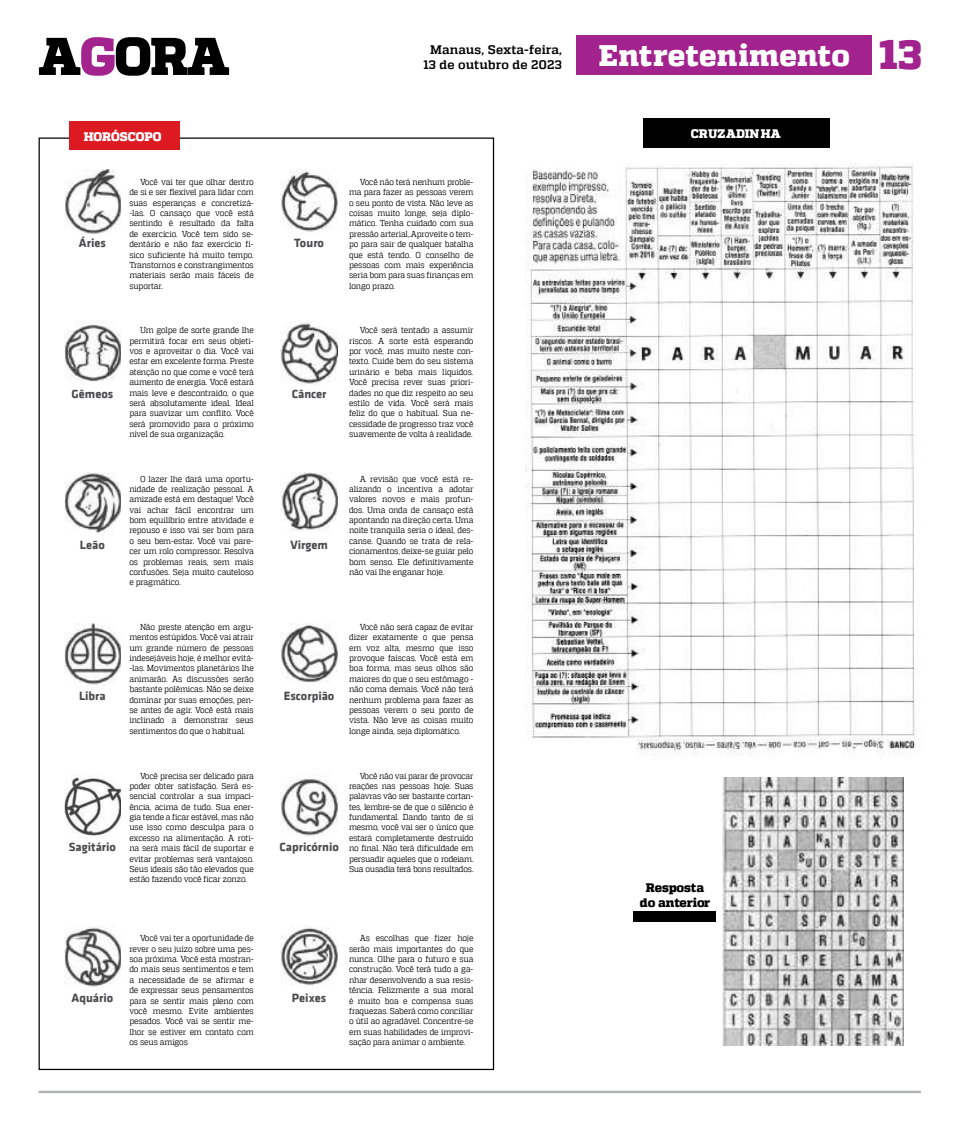
<style>
.page{position:relative;width:957px;height:1134px;background:#fff}
.page>*{position:absolute;margin:0;border:0;box-sizing:border-box;transform-origin:0 0}
.t1{font:800 41.38px "MW Quadon";color:#a2228e}
.t2{font:800 29.62px "MW Quadon";letter-spacing:.005em;color:#fff}
.t3{font:700 12.38px "MW Klavika Bd";color:#4c4c4f}
.t4{font:700 12.38px/14.9px "MW Quadon";letter-spacing:.01em;color:#000;text-align:center}
.t5{font:800 12.38px "MW Quadon";color:#fff}
.t6{font:800 12.38px/14.9px "MW Quadon";color:#000;text-align:center}
.t7{font:8.62px/10.4px "MW Quadon";letter-spacing:-.015em;color:#000;text-align:justify;scale:.91 1}
</style>
<div class="page">
<svg style="left:39px;top:37px;width:190px;height:39px"></svg>
<div style="left:69px;top:122px;width:110px;height:28px;background:#dd1921"></div>
<img style="left:65px;top:170px;width:56px;height:64px">
<img style="left:65px;top:623px;width:56px;height:62px">
<img style="left:65px;top:323px;width:56px;height:58px">
<img style="left:65px;top:777px;width:56px;height:61px">
<img style="left:65px;top:472px;width:56px;height:62px">
<img style="left:65px;top:927px;width:56px;height:60px">
<img style="left:281px;top:170px;width:56px;height:62px">
<img style="left:281px;top:623px;width:56px;height:59px">
<img style="left:281px;top:321px;width:56px;height:63px">
<img style="left:281px;top:778px;width:56px;height:58px">
<img style="left:281px;top:472px;width:56px;height:60px">
<img style="left:281px;top:927px;width:56px;height:58px">
<div style="left:642px;top:119px;width:187px;height:29px;background:#000"></div>
<img style="left:525px;top:163px;width:391px;height:593px">
<img style="left:722px;top:778px;width:181px;height:267px">
<div style="left:633px;top:911px;width:83px;height:11px;background:#000"></div>
<hr style="left:39px;top:1091px;width:882px;height:2px;background:#b1b3b5">
<div style="left:577px;top:35px;width:295px;height:39px;background:#a2228e"></div>
<h3 class="t4" style="left:423px;top:43px;width:140px">Manaus, Sexta-feira,<br>13 de outubro de 2023</h3>
<h2 class="t2" style="left:599px;top:39px;width:252px">Entretenimento</h2>
<h3 class="t5" style="left:84px;top:129px;width:79px">HORÓSCOPO</h3>
<h3 class="t5" style="left:691px;top:126px;width:91px">CRUZADINHA</h3>
<h3 class="t3" style="left:79px;top:234px;width:28px">Áries</h3>
<h3 class="t3" style="left:72px;top:385px;width:43px">Gêmeos</h3>
<h3 class="t3" style="left:80px;top:536px;width:26px">Leão</h3>
<h3 class="t3" style="left:79px;top:687px;width:28px">Libra</h3>
<h3 class="t3" style="left:69px;top:838px;width:49px">Sagitário</h3>
<p class="t7" style="left:129px;top:177px;width:138px;text-indent:11px">Você vai ter que olhar dentro de si e ser flexível para lidar com suas esperanças e concretizá--las. O cansaço que você está sentindo é resultado da falta de exercício. Você tem sido se&shy;dentário e não faz exercício fí&shy;sico suficiente há muito tempo.<br>Transtornos e constrangimentos materiais serão mais fáceis de suportar.</p>
<p class="t7" style="left:129px;top:325px;width:138px;text-indent:11px">Um golpe de sorte grande lhe permitirá focar em seus objeti&shy;vos e aproveitar o dia. Você vai estar em excelente forma. Preste atenção no que come e você terá aumento de energia. Você estará mais leve e descontraído, o que será absolutamente ideal. Ideal para suavizar um conflito. Você será promovido para o próximo nível de sua organização.</p>
<p class="t7" style="left:129px;top:473px;width:138px;text-indent:11px">O lazer lhe dará uma oportu&shy;nidade de realização pessoal. A amizade está em destaque! Você vai achar fácil encontrar um bom equilíbrio entre atividade e repouso e isso vai ser bom para o seu bem-estar. Você vai pare&shy;cer um rolo compressor. Resolva os problemas reais, sem mais confusões. Seja muito cauteloso e pragmático.</p>
<p class="t7" style="left:129px;top:622px;width:138px;text-indent:11px">Não preste atenção em argu&shy;mentos estúpidos. Você vai atrair um grande número de pessoas indesejáveis hoje, é melhor evitá--las. Movimentos planetários lhe animarão. As discussões serão bastante polêmicas. Não se deixe dominar por suas emoções, pen&shy;se antes de agir. Você está mais inclinado a demonstrar seus sentimentos do que o habitual.</p>
<p class="t7" style="left:129px;top:770px;width:138px;text-indent:11px">Você precisa ser delicado para poder obter satisfação. Será es&shy;sencial controlar a sua impaci&shy;ência, acima de tudo. Sua ener&shy;gia tende a ficar estável, mas não use isso como desculpa para o excesso na alimentação. A roti&shy;na será mais fácil de suportar e evitar problemas será vantajoso.<br>Seus ideais são tão elevados que estão fazendo você ficar zonzo.</p>
<h3 class="t3" style="left:294px;top:234px;width:31px">Touro</h3>
<h3 class="t3" style="left:292px;top:385px;width:36px">Câncer</h3>
<h3 class="t3" style="left:290px;top:536px;width:39px">Virgem</h3>
<p class="t7" style="left:349px;top:177px;width:138px;text-indent:11px">Você não terá nenhum proble&shy;ma para fazer as pessoas verem o seu ponto de vista. Não leve as coisas muito longe, seja diplo&shy;mático. Tenha cuidado com sua pressão arterial,.Aproveite o tem&shy;po para sair de qualquer batalha que está tendo. O conselho de pessoas com mais experiência seria bom para suas finanças em longo prazo.</p>
<p class="t7" style="left:349px;top:325px;width:138px;text-indent:11px">Você será tentado a assumir riscos. A sorte está esperando por você, mas muito neste con&shy;texto. Cuide bem do seu sistema urinário e beba mais líquidos.<br>Você precisa rever suas priori&shy;dades no que diz respeito ao seu estilo de vida. Você será mais feliz do que o habitual. Sua ne&shy;cessidade de progresso traz você suavemente de volta à realidade.</p>
<p class="t7" style="left:349px;top:473px;width:138px;text-indent:11px">A revisão que você está re&shy;alizando o incentiva a adotar valores novos e mais profun&shy;dos. Uma onda de cansaço está apontando na direção certa. Uma noite tranquila seria o ideal, des&shy;canse. Quando se trata de rela&shy;cionamentos, deixe-se guiar pelo bom senso. Ele definitivamente não vai lhe enganar hoje.</p>
<h3 class="t3" style="left:284px;top:687px;width:52px">Escorpião</h3>
<p class="t7" style="left:349px;top:622px;width:138px;text-indent:11px">Você não será capaz de evitar dizer exatamente o que pensa em voz alta, mesmo que isso provoque faíscas. Você está em boa forma, mas seus olhos são maiores do que o seu estômago - não coma demais. Você não terá nenhum problema para fazer as pessoas verem o seu ponto de vista. Não leve as coisas muito longe ainda, seja diplomático.</p>
<h3 class="t3" style="left:279px;top:838px;width:61px">Capricórnio</h3>
<p class="t7" style="left:349px;top:770px;width:138px;text-indent:11px">Você não vai parar de provocar reações nas pessoas hoje. Suas palavras vão ser bastante cortan&shy;tes, lembre-se de que o silêncio é fundamental. Dando tanto de si mesmo, você vai ser o único que estará completamente destruído no final. Não terá dificuldade em persuadir aqueles que o rodeiam.<br>Sua ousadia terá bons resultados.</p>
<h3 class="t6" style="left:640px;top:881px;width:72px">Resposta do anterior</h3>
<h3 class="t3" style="left:72px;top:989px;width:43px">Aquário</h3>
<p class="t7" style="left:129px;top:933px;width:138px;text-indent:11px">Você vai ter a oportunidade de rever o seu juízo sobre uma pes&shy;soa próxima. Você está mostran&shy;do mais seus sentimentos e tem a necessidade de se afirmar e de expressar seus pensamentos para se sentir mais pleno com você mesmo. Evite ambientes pesados. Você vai se sentir me&shy;lhor se estiver em contato com os seus amigos</p>
<p class="t7" style="left:349px;top:933px;width:138px;text-indent:11px">As escolhas que fizer hoje serão mais importantes do que nunca. Olhe para o futuro e sua construção. Você terá tudo a ga&shy;nhar desenvolvendo a sua resis&shy;tência. Felizmente a sua moral é muito boa e compensa suas fraquezas. Saberá como conciliar o útil ao agradável. Concentre-se em suas habilidades de improvi&shy;sação para animar o ambiente.</p>
<h3 class="t3" style="left:292px;top:989px;width:36px">Peixes</h3>
<h1 class="t1" style="left:879px;top:30px;width:44px">13</h1>
</div>
